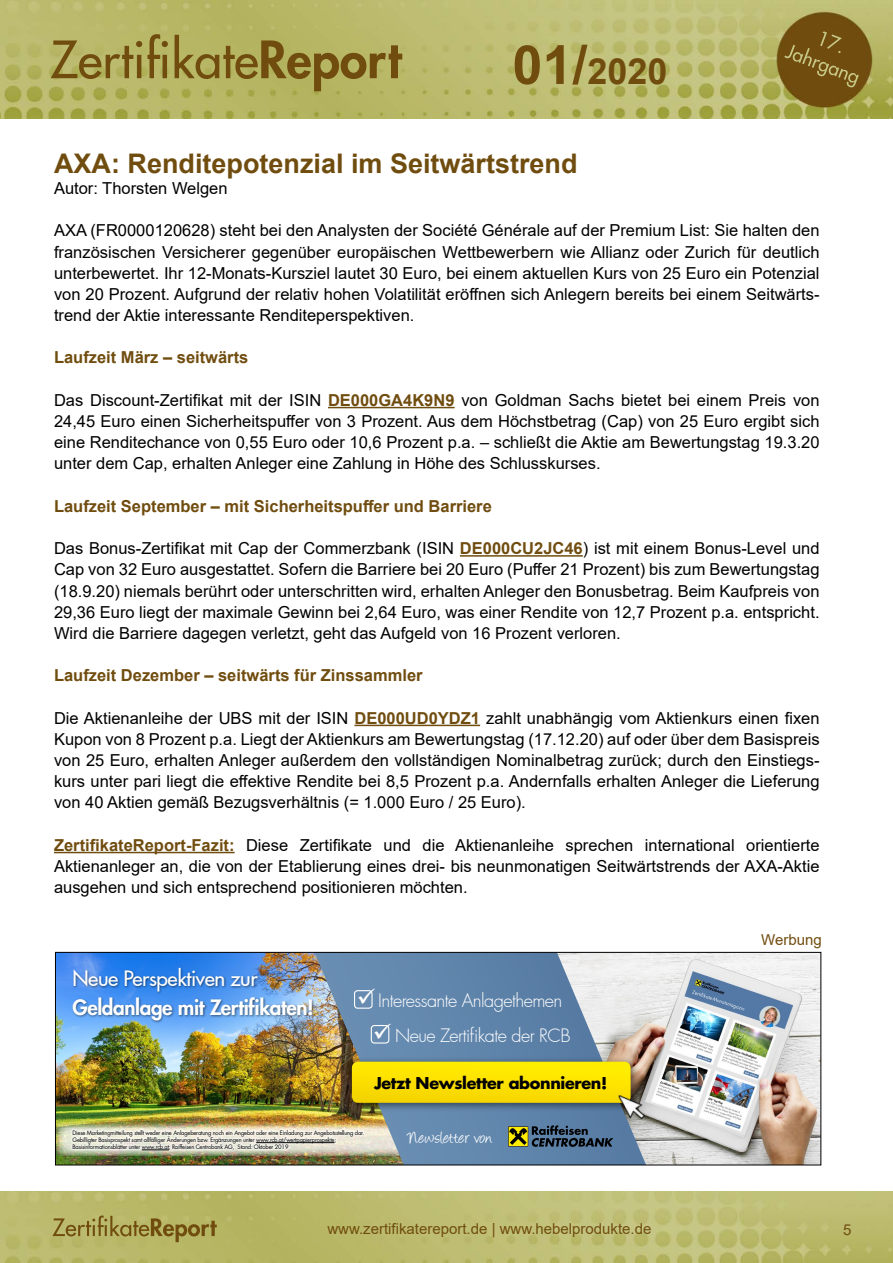
<style>
.page{position:relative;width:893px;height:1263px;background:#fff}
.page>*{position:absolute;margin:0;border:0;box-sizing:border-box;transform-origin:0 0}
.t1{font:700 36px "Arial";color:#704d0f}
.t2{font:700 27px "Arial";color:#704d0f}
.t3{font:800 20.7px "Futura LT Pro";letter-spacing:-.02em;color:#fff}
.t4{font:500 20.7px "Futura LT Pro";letter-spacing:-.02em;color:#fff}
.t5{font:19.35px "Angelina";letter-spacing:.015em;color:#fff}
.t6{font:300 18px "Futura LT Pro";letter-spacing:-.03em;color:#fff}
.t7{font:16.5px/21.1px "Arial";color:#000;text-align:justify}
.t8{font:700 16.5px "Arial";color:#704d0f}
.t9{font:700 16.05px "Futura LT Pro";letter-spacing:-.02em;color:#000}
.t10{font:15px "Arial";color:#704d0f}
.t11{font:6px/7.2px "Futura LT Pro";letter-spacing:-.03em;color:#000;scale:.96 1}
.s1{font-size:54px}
.s2{font-weight:700;color:#704d0f}
</style>
<div class="page">
<img style="left:0;top:1192px;width:893px;height:71px">
<img style="left:0;top:0;width:893px;height:119px">
<hr style="left:328px;top:407px;width:127px;height:1px;background:#704d0f">
<hr style="left:460px;top:555px;width:123px;height:2px;background:#704d0f">
<hr style="left:354px;top:725px;width:126px;height:1px;background:#704d0f">
<hr style="left:54px;top:852px;width:181px;height:1px;background:#704d0f">
<img style="left:57px;top:954px;width:257px;height:209px">
<div style="left:72px;top:967px;width:244px;height:57px;background:#000;opacity:.5"></div>
<img style="left:646px;top:954px;width:173px;height:209px">
<img style="left:57px;top:1121px;width:257px;height:34px">
<div style="left:70px;top:1127px;width:296px;height:26px;background:#fff;opacity:.6"></div>
<hr style="left:256px;top:1142px;width:78px;height:1px;background:#000">
<svg style="left:142px;top:1149px;width:27px;height:1px"></svg>
<img style="left:314px;top:954px;width:332px;height:209px">
<div style="left:508px;top:1126px;width:20px;height:20px;background:#645f15"></div>
<svg style="left:509px;top:1125px;width:104px;height:22px;background:#495b5a"></svg>
<div style="left:347px;top:1056px;width:293px;height:56px;background:#000;opacity:.5"></div>
<svg style="left:352px;top:1062px;width:279px;height:41px;background:#fae000"></svg>
<img style="left:618px;top:1092px;width:30px;height:30px">
<div style="left:354px;top:990px;width:19px;height:19px;border:1px solid #fff;border-radius:3px"></div>
<div style="left:371px;top:1025px;width:18px;height:18px;border:1px solid #fff;border-radius:3px"></div>
<div style="left:55px;top:952px;width:766px;height:213px;border:1px solid #000"></div>
<h1 class="t1" style="left:512px;top:46px;width:157px"><span class="s1">01/</span>2020</h1>
<h2 class="t2" style="left:54px;top:144px;width:525px">AXA: Renditepotenzial im Seitwärtstrend</h2>
<p class="t7" style="left:54px;top:177px;width:175px">Autor: Thorsten Welgen</p>
<p class="t7" style="left:54px;top:220px;width:767px">AXA (FR0000120628) steht bei den Analysten der Société Générale auf der Premium List: Sie halten den französischen Versicherer gegenüber europäischen Wettbewerbern wie Allianz oder Zurich für deutlich unterbewertet. Ihr 12-Monats-Kursziel lautet 30 Euro, bei einem aktuellen Kurs von 25 Euro ein Potenzial von 20 Prozent. Aufgrund der relativ hohen Volatilität eröffnen sich Anlegern bereits bei einem Seitwärts&shy;trend der Aktie interessante Renditeperspektiven.</p>
<p class="t8" style="left:54px;top:346px;width:196px">Laufzeit März – seitwärts</p>
<p class="t7" style="left:54px;top:389px;width:767px">Das Discount-Zertifikat mit der ISIN <span class="s2">DE000GA4K9N9</span> von Goldman Sachs bietet bei einem Preis von 24,45 Euro einen Sicherheitspuffer von 3 Prozent. Aus dem Höchstbetrag (Cap) von 25 Euro ergibt sich eine Renditechance von 0,55 Euro oder 10,6 Prozent p.a. – schließt die Aktie am Bewertungstag 19.3.20 unter dem Cap, erhalten Anleger eine Zahlung in Höhe des Schlusskurses.</p>
<p class="t8" style="left:54px;top:494px;width:439px">Laufzeit September – mit Sicherheitspuffer und Barriere</p>
<p class="t7" style="left:54px;top:538px;width:767px">Das Bonus-Zertifikat mit Cap der Commerzbank (ISIN <span class="s2">DE000CU2JC46</span>) ist mit einem Bonus-Level und Cap von 32 Euro ausgestattet. Sofern die Barriere bei 20 Euro (Puffer 21 Prozent) bis zum Bewertungstag (18.9.20) niemals berührt oder unterschritten wird, erhalten Anleger den Bonusbetrag. Beim Kaufpreis von 29,36 Euro liegt der maximale Gewinn bei 2,64 Euro, was einer Rendite von 12,7 Prozent p.a. entspricht.<br>Wird die Barriere dagegen verletzt, geht das Aufgeld von 16 Prozent verloren.</p>
<p class="t8" style="left:54px;top:664px;width:370px">Laufzeit Dezember – seitwärts für Zinssammler</p>
<p class="t7" style="left:54px;top:707px;width:767px">Die Aktienanleihe der UBS mit der ISIN <span class="s2">DE000UD0YDZ1</span> zahlt unabhängig vom Aktienkurs einen fixen Kupon von 8 Prozent p.a. Liegt der Aktienkurs am Bewertungstag (17.12.20) auf oder über dem Basispreis von 25 Euro, erhalten Anleger außerdem den vollständigen Nominalbetrag zurück; durch den Einstiegs&shy;kurs unter pari liegt die effektive Rendite bei 8,5 Prozent p.a. Andernfalls erhalten Anleger die Lieferung von 40 Aktien gemäß Bezugsverhältnis (= 1.000 Euro / 25 Euro).</p>
<p class="t7" style="left:54px;top:834px;width:767px"><span class="s2">ZertifikateReport-Fazit:</span> Diese Zertifikate und die Aktienanleihe sprechen international orientierte Aktienanleger an, die von der Etablierung eines drei- bis neunmonatigen Seitwärtstrends der AXA-Aktie ausgehen und sich entsprechend positionieren möchten.</p>
<p class="t4" style="left:72px;top:963px;width:187px">Neue Perspektiven zur</p>
<p class="t3" style="left:72px;top:991px;width:243px">Geldanlage mit Zertifikaten!</p>
<p class="t6" style="left:357px;top:989px;width:207px">✓ Interessante Anlagethemen</p>
<p class="t6" style="left:373px;top:1023px;width:199px">✓ Neue Zertifikate der RCB</p>
<p class="t9" style="left:374px;top:1070px;width:235px">Jetzt Newsletter abonnieren!</p>
<p class="t11" style="left:72px;top:1129px;width:305px">Diese Marketingmitteilung stellt weder eine Anlageberatung noch ein Angebot oder eine Einladung zur Angebotsstellung dar.<br>Gebilligter Basisprospekt samt allfälliger Änderungen bzw. Ergänzungen unter www.rcb.at/wertpapierprospekte;<br>Basisinformationsblätter unter www.rcb.at; Raiffeisen Centrobank AG, Stand: Oktober 2019</p>
<p class="t5" style="left:408px;top:1130px;width:86px">Newsletter von</p>
<p class="t10" style="left:761px;top:930px;width:62px">Werbung</p>
<p class="t10" style="left:327px;top:1218px;width:326px">www.zertifikatereport.de | www.hebelprodukte.de</p>
<p class="t10" style="left:843px;top:1219px;width:10px">5</p>
</div>
